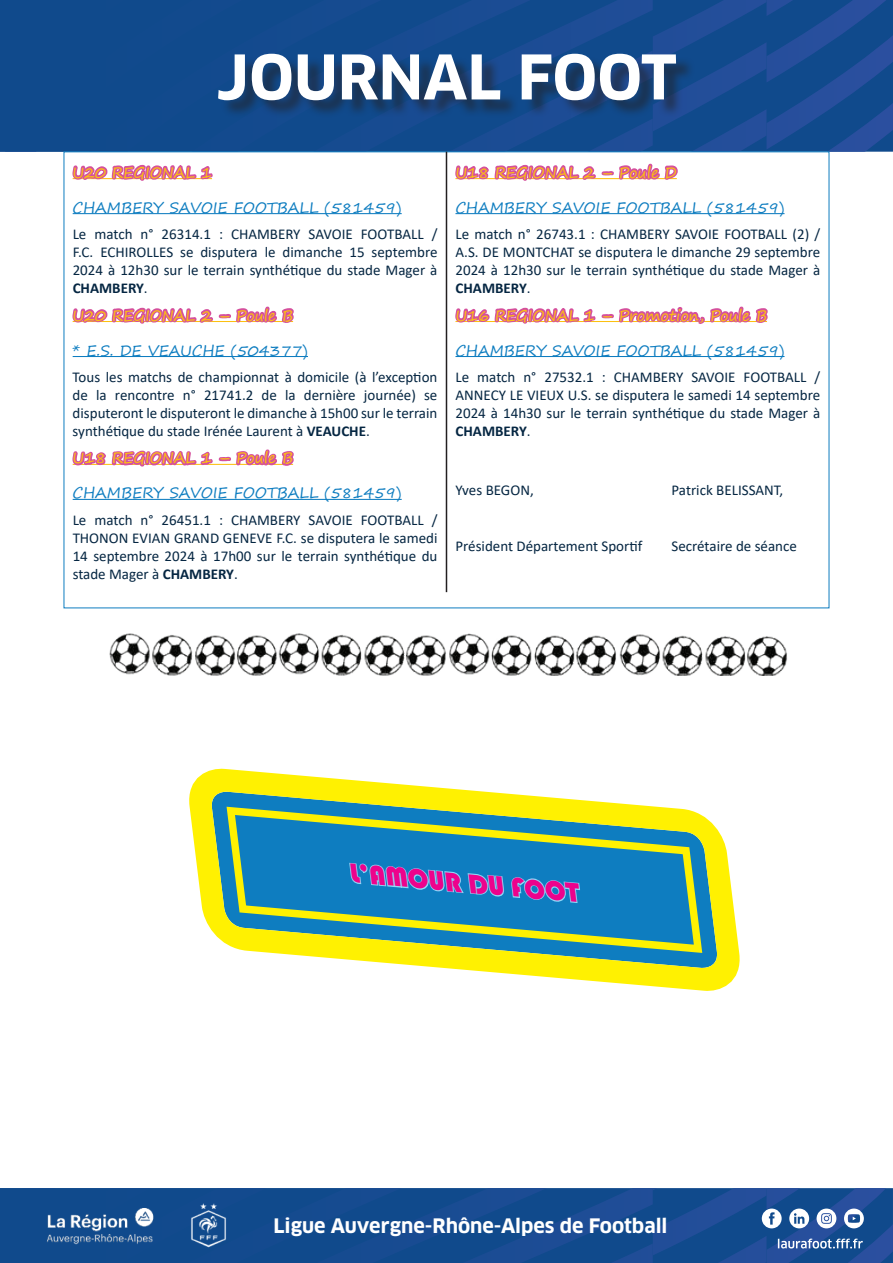
<style>
.page{position:relative;width:893px;height:1263px;background:#fff}
.page>*{position:absolute;margin:0;border:0;box-sizing:border-box;transform-origin:0 0}
.t1{font:700 60px "Clan OT";color:#fff}
.t2{font:italic 27.6px "Bauhaus 93";color:#ed028c}
.t3{font:700 19.5px "Clan OT";color:#fff}
.t4{font:15px/18px "Calibri";color:#052642;text-align:justify}
.t5{font:15px "Segoe Print";color:#0e7dc0}
.t6{font:15px "Segoe Print";color:#fcc011}
.s1{font-weight:700}
</style>
<div class="page">
<svg style="left:0;top:1188px;width:893px;height:75px;background:#1c5192"></svg>
<hr style="left:73px;top:356px;width:235px;height:1px;background:#0e7dc0">
<hr style="left:73px;top:499px;width:329px;height:1px;background:#0e7dc0">
<svg style="left:72px;top:306px;width:224px;height:52px"></svg>
<svg style="left:72px;top:449px;width:224px;height:51px"></svg>
<hr style="left:455px;top:356px;width:329px;height:1px;background:#0e7dc0">
<svg style="left:0;top:0;width:893px;height:226px"></svg>
<svg style="left:455px;top:306px;width:315px;height:52px"></svg>
<div style="left:221px;top:56px;width:474px;height:62px;background:#231f20;opacity:.56"></div>
<hr style="left:446px;top:152px;width:1px;height:440px;background:#231f20">
<img style="left:109px;top:633px;width:678px;height:42px">
<svg style="left:189px;top:768px;width:551px;height:223px"></svg>
<svg style="left:222px;top:802px;width:484px;height:155px;background:#519e91"></svg>
<h1 class="t1" style="left:216px;top:42px;width:462px">JOURNAL FOOT</h1>
<p class="t6" style="left:73px;top:159px;width:141px">U20 REGIONAL 1</p>
<p class="t5" style="left:73px;top:194px;width:330px">CHAMBERY SAVOIE FOOTBALL (581459)</p>
<p class="t4" style="left:73px;top:225px;width:366px">Le match n° 26314.1 : CHAMBERY SAVOIE FOOTBALL / F.C. ECHIROLLES se disputera le dimanche 15 septembre 2024 à 12h30 sur le terrain synthétique du stade Mager à <span class="s1">CHAMBERY</span>.</p>
<p class="t6" style="left:73px;top:302px;width:222px">U20 REGIONAL 2 – Poule B</p>
<p class="t5" style="left:73px;top:337px;width:237px">* E.S. DE VEAUCHE (504377)</p>
<p class="t4" style="left:73px;top:368px;width:366px">Tous les matchs de championnat à domicile (à l’exception de la rencontre n° 21741.2 de la dernière journée) se disputeront le disputeront le dimanche à 15h00 sur le terrain synthétique du stade Irénée Laurent à <span class="s1">VEAUCHE</span>.</p>
<p class="t6" style="left:73px;top:445px;width:222px">U18 REGIONAL 1 – Poule B</p>
<p class="t5" style="left:73px;top:480px;width:330px">CHAMBERY SAVOIE FOOTBALL (581459)</p>
<p class="t4" style="left:73px;top:511px;width:366px">Le match n° 26451.1 : CHAMBERY SAVOIE FOOTBALL / THONON EVIAN GRAND GENEVE F.C. se disputera le samedi 14 septembre 2024 à 17h00 sur le terrain synthétique du stade Mager à <span class="s1">CHAMBERY</span>.</p>
<p class="t6" style="left:455px;top:159px;width:223px">U18 REGIONAL 2 – Poule D</p>
<p class="t5" style="left:455px;top:194px;width:330px">CHAMBERY SAVOIE FOOTBALL (581459)</p>
<p class="t4" style="left:455px;top:225px;width:366px">Le match n° 26743.1 : CHAMBERY SAVOIE FOOTBALL (2) / A.S. DE MONTCHAT se disputera le dimanche 29 septembre 2024 à 12h30 sur le terrain synthétique du stade Mager à <span class="s1">CHAMBERY</span>.</p>
<p class="t6" style="left:455px;top:302px;width:313px">U16 REGIONAL 1 – Promotion, Poule B</p>
<p class="t5" style="left:455px;top:337px;width:330px">CHAMBERY SAVOIE FOOTBALL (581459)</p>
<p class="t4" style="left:455px;top:368px;width:366px">Le match n° 27532.1 : CHAMBERY SAVOIE FOOTBALL / ANNECY LE VIEUX U.S. se disputera le samedi 14 septembre 2024 à 14h30 sur le terrain synthétique du stade Mager à <span class="s1">CHAMBERY</span>.</p>
<p class="t4" style="left:455px;top:480px;width:80px">Yves BEGON,</p>
<p class="t4" style="left:671px;top:480px;width:113px">Patrick BELISSANT,</p>
<p class="t4" style="left:455px;top:537px;width:188px">Président Département Sportif</p>
<p class="t4" style="left:671px;top:537px;width:127px">Secrétaire de séance</p>
<h2 class="t2" style="left:353px;top:858px;width:232px;rotate:5deg">L’AMOUR DU FOOT</h2>
<h3 class="t3" style="left:273px;top:1214px;width:396px">Ligue Auvergne-Rhône-Alpes de Football</h3>
</div>
